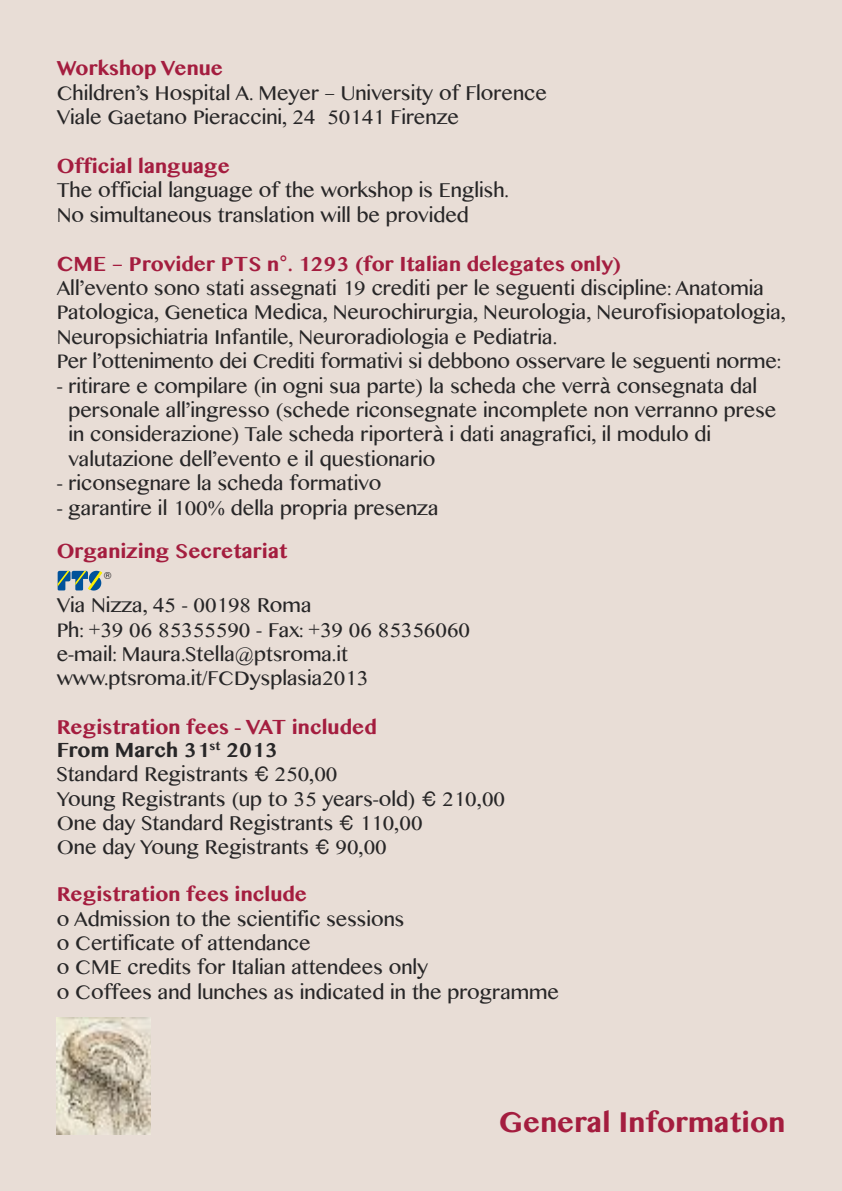
<style>
.page{position:relative;width:842px;height:1191px;background:#e8ddd6}
.page>*{position:absolute;margin:0;border:0;box-sizing:border-box;transform-origin:0 0}
.t1{font:700 28px "Bangla MN";color:#a41d3f}
.t2{font:20px/24.4px "Bangla MN";color:#272627}
.t3{font:700 20px/22.4px "Bangla MN";color:#a41d3f}
.t4{font:9.8px "Helvetica";color:#272627}
.s1{font-weight:700;color:#a41d3f}
.s2{font-family:"Lucida Grande";color:#a41d3f}
.s3{font-family:"Lucida Grande"}
.s4{color:#272627}
.s5{font-family:"Helvetica"}
</style>
<div class="page">
<img style="left:57px;top:1017px;width:94px;height:117px">
<svg style="left:58px;top:571px;width:44px;height:19px"></svg>
<p class="t3" style="left:57px;top:57px;width:168px">Workshop Venue</p>
<p class="t2" style="left:57px;top:80px;width:492px">Children’s Hospital A. Meyer – University of Florence<br>Viale Gaetano Pieraccini, 24 50141 Firenze</p>
<p class="t3" style="left:57px;top:155px;width:175px">Official language</p>
<p class="t2" style="left:57px;top:178px;width:454px">The official language of the workshop is English.<br>No simultaneous translation will be provided</p>
<p class="t2" style="left:57px;top:251px;width:731px"><span class="s1">CME – Provider PTS n</span><span class="s2">°</span><span class="s1">. 1293 (for Italian delegates only)<br></span>All’evento sono stati assegnati 19 crediti per le seguenti discipline: Anatomia Patologica, Genetica Medica, Neurochirurgia, Neurologia, Neurofisiopatologia, Neuropsichiatria Infantile, Neuroradiologia e Pediatria.<br>Per l’ottenimento dei Crediti formativi si debbono osservare le seguenti norme:</p>
<p class="t2" style="left:68px;top:373px;width:709px;text-indent:-12px">- ritirare e compilare (in ogni sua parte) la scheda che verr<span class="s3">à</span> consegnata dal personale all’ingresso (schede riconsegnate incomplete non verranno prese in considerazione) Tale scheda riporter<span class="s3">à</span> i dati anagrafici, il modulo di valutazione dell’evento e il questionario</p>
<p class="t2" style="left:57px;top:471px;width:326px">- riconsegnare la scheda formativo</p>
<p class="t2" style="left:57px;top:495px;width:383px">- garantire il 100% della propria presenza</p>
<p class="t3" style="left:57px;top:539px;width:232px">Organizing Secretariat</p>
<p class="t4" style="left:104px;top:571px;width:9px">®</p>
<p class="t2" style="left:57px;top:593px;width:415px">Via Nizza, 45 - 00198 Roma<br>Ph: +39 06 85355590 - Fax: +39 06 85356060 e-mail: Maura.Stella@ptsroma.it www.ptsroma.it/FCDysplasia2013</p>
<p class="t3" style="left:57px;top:716px;width:322px">Registration fees - VAT included<br><span class="s4">From March 31</span><sup>st</sup> <span class="s4">2013</span></p>
<p class="t2" style="left:57px;top:762px;width:450px">Standard Registrants <span class="s5">€</span> 250,00<br>Young Registrants (up to 35 years-old) <span class="s5">€</span> 210,00<br>One day Standard Registrants <span class="s5">€</span> 110,00<br>One day Young Registrants <span class="s5">€</span> 90,00</p>
<p class="t3" style="left:57px;top:883px;width:252px">Registration fees include</p>
<p class="t2" style="left:57px;top:906px;width:504px">o Admission to the scientific sessions<br>o Certificate of attendance<br>o CME credits for Italian attendees only<br>o Coffees and lunches as indicated in the programme</p>
<h1 class="t1" style="left:499px;top:1105px;width:288px">General Information</h1>
</div>
